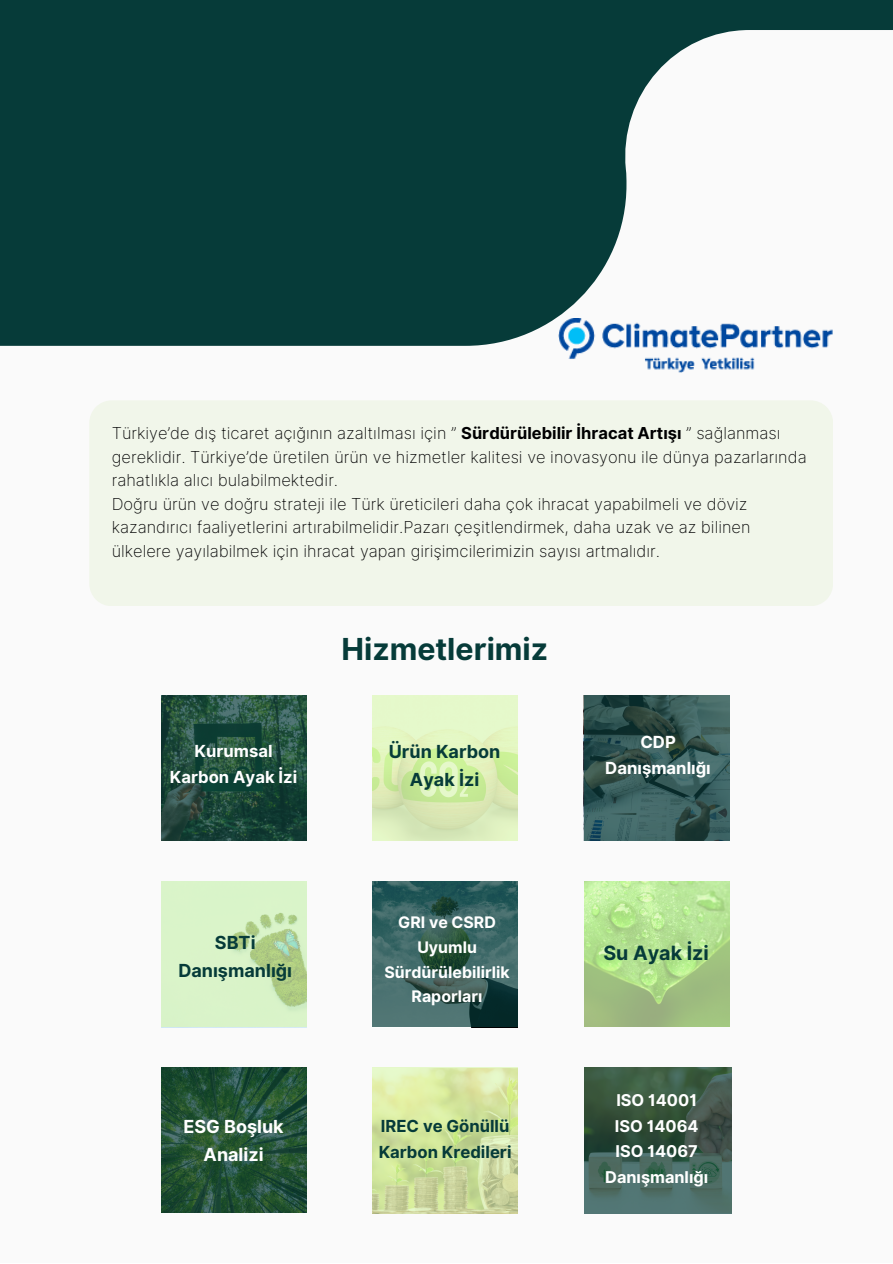
<style>
.page{position:relative;width:893px;height:1264px;background:#fff}
.page>*{position:absolute;margin:0;border:0;box-sizing:border-box;transform-origin:0 0}
.t1{font:700 30.3px "Inter";color:#063b39}
.t2{font:700 19.65px "Inter";color:#063b39}
.t3{font:700 18px/28px "Inter";color:#063b39;text-align:center}
.t4{font:700 18px/28px "Inter";color:#fff;text-align:center}
.t5{font:700 16.65px/26.1px "Inter";color:#fff;text-align:center}
.t6{font:700 16.65px/26px "Inter";color:#063b39}
.t7{font:200 16.5px "Inter";color:#000001}
.t8{font:700 16.35px "Inter";color:#fff}
.t9{font:700 15.9px/24.9px "Inter";color:#fff;text-align:center}
.s1{font-weight:700}
</style>
<div class="page">
<div style="left:0;top:0;width:892px;height:1262px;background:#fafafa"></div>
<svg style="left:0;top:0;width:892px;height:346px;fill:#063b39"></svg>
<div style="left:89px;top:400px;width:744px;height:206px;background:#f1f6ea"></div>
<img style="left:558px;top:318px;width:274px;height:54px">
<svg style="left:161px;top:695px;width:145px;height:145px;background:#204b3d"></svg>
<svg style="left:372px;top:695px;width:145px;height:145px;background:#dbf0b8"></svg>
<svg style="left:161px;top:881px;width:145px;height:145px;background:#d1ecbe"></svg>
<svg style="left:584px;top:881px;width:145px;height:145px;background:#afd78d"></svg>
<svg style="left:372px;top:881px;width:145px;height:145px;background:#365f5c"></svg>
<svg style="left:584px;top:695px;width:145px;height:145px;background:#345755"></svg>
<svg style="left:372px;top:1067px;width:145px;height:146px;background:#d1e19f"></svg>
<svg style="left:161px;top:1067px;width:145px;height:145px;background:#245237"></svg>
<svg style="left:584px;top:1067px;width:147px;height:146px;background:#3f5d4f"></svg>
<p class="t7" style="left:112px;top:423px;width:670px">Türkiye’de dış ticaret açığının azaltılması için ” <span class="s1">Sürdürülebilir İhracat Artışı</span> ” sağlanması</p>
<p class="t7" style="left:112px;top:446px;width:696px">gereklidir. Türkiye’de üretilen ürün ve hizmetler kalitesi ve inovasyonu ile dünya pazarlarında</p>
<p class="t7" style="left:112px;top:470px;width:228px">rahatlıkla alıcı bulabilmektedir.</p>
<p class="t7" style="left:112px;top:494px;width:637px">Doğru ürün ve doğru strateji ile Türk üreticileri daha çok ihracat yapabilmeli ve döviz</p>
<p class="t7" style="left:112px;top:517px;width:640px">kazandırıcı faaliyetlerini artırabilmelidir.Pazarı çeşitlendirmek, daha uzak ve az bilinen</p>
<p class="t7" style="left:112px;top:541px;width:550px">ülkelere yayılabilmek için ihracat yapan girişimcilerimizin sayısı artmalıdır.</p>
<p class="t5" style="left:170px;top:737px;width:129px">Kurumsal<br>Karbon Ayak İzi</p>
<p class="t1" style="left:341px;top:630px;width:208px">Hizmetlerimiz</p>
<p class="t3" style="left:389px;top:737px;width:113px">Ürün Karbon<br>Ayak İzi</p>
<p class="t3" style="left:178px;top:928px;width:115px">SBTi<br>Danışmanlığı</p>
<p class="t4" style="left:183px;top:1112px;width:102px">ESG Boşluk<br>Analizi</p>
<p class="t9" style="left:384px;top:909px;width:127px">GRI ve CSRD<br>Uyumlu<br>Sürdürülebilirlik<br>Raporları</p>
<p class="t6" style="left:378px;top:1112px;width:134px">IREC ve Gönüllü<br>Karbon Kredileri</p>
<p class="t5" style="left:605px;top:728px;width:107px">CDP<br>Danışmanlığı</p>
<p class="t2" style="left:603px;top:941px;width:107px">Su Ayak İzi</p>
<p class="t8" style="left:616px;top:1090px;width:82px">ISO 14001</p>
<p class="t8" style="left:615px;top:1115px;width:85px">ISO 14064</p>
<p class="t8" style="left:615px;top:1141px;width:84px">ISO 14067</p>
<p class="t8" style="left:605px;top:1166px;width:105px">Danışmanlığı</p>
</div>
